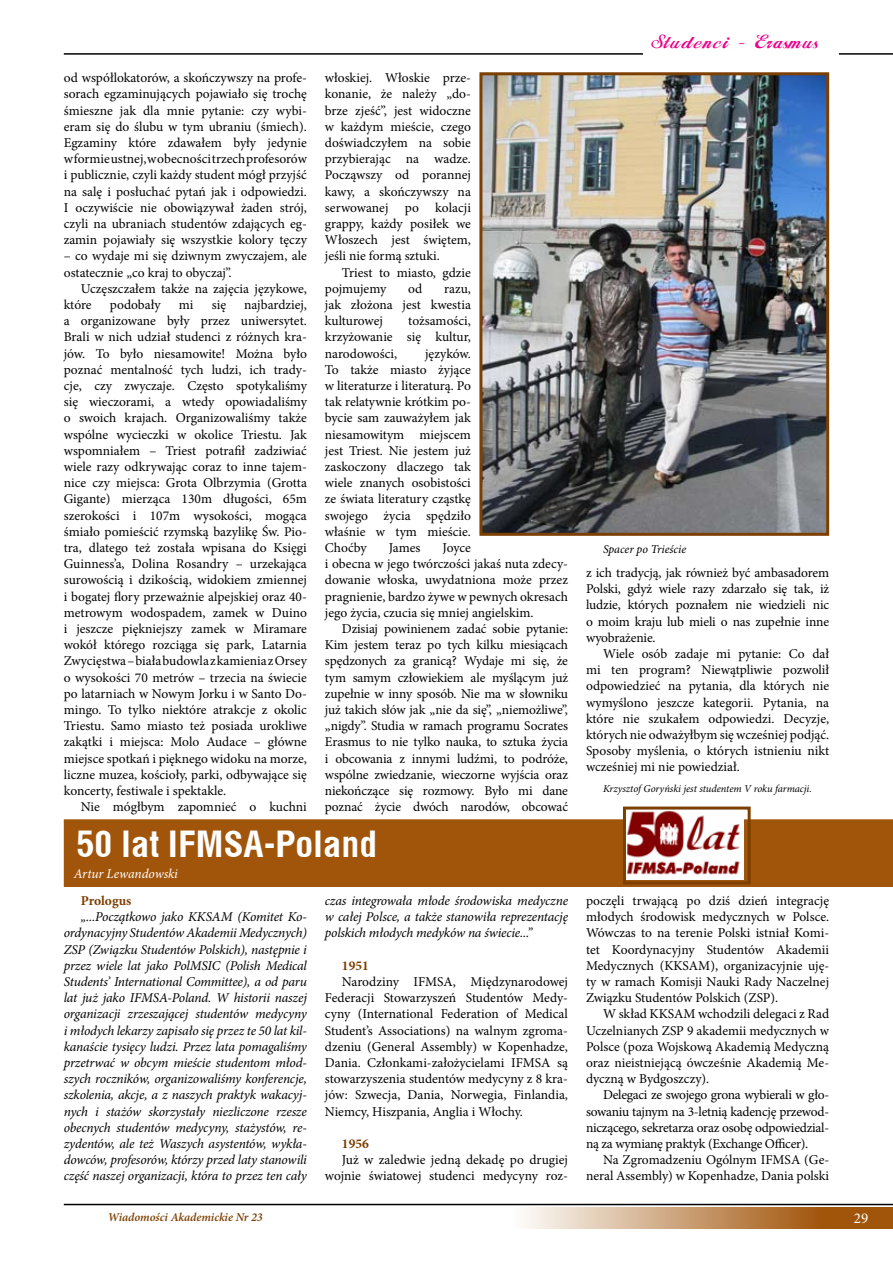
<style>
.page{position:relative;width:893px;height:1263px;background:#fff}
.page>*{position:absolute;margin:0;border:0;box-sizing:border-box;transform-origin:0 0}
.t1{font:700 36px "Switzerland Condpl";color:#fff}
.t2{font:18px "FL Starogrecki 1";letter-spacing:.06em;color:#ec008c}
.t3{font:15px "Minion Pro";color:#fff}
.t4{font:13.5px/16.2px "Minion Pro";color:#000;text-align:justify}
.t5{font:italic 13.5px/16.2px "Minion Pro";letter-spacing:-.015em;color:#000;text-align:justify}
.t6{font:italic 13.5px "Minion Pro";letter-spacing:-.01em;color:#fff}
.t7{font:700 13.5px "Minion Pro";color:#7c3f00}
.t8{font:italic 600 12px "Minion Pro";letter-spacing:-.005em;color:#7c3f00}
.t9{font:italic 12px "Minion Pro";letter-spacing:-.005em;color:#000}
.t10{font:italic 10.5px "Minion Pro";letter-spacing:-.01em;color:#000}
</style>
<div class="page">
<svg style="left:524px;top:1208px;width:365px;height:21px;background:#c5976a"></svg>
<hr style="left:64px;top:1204px;width:829px;height:1px;background:#000">
<hr style="left:64px;top:53px;width:829px;height:2px;background:#000">
<hr style="left:889px;top:1208px;width:4px;height:21px;background:#a1550b">
<img style="left:483px;top:76px;width:342px;height:456px">
<div style="left:479px;top:72px;width:350px;height:464px;border:3px solid #7c3f00"></div>
<div style="left:643px;top:37px;width:195px;height:27px;background:#fff"></div>
<div style="left:64px;top:819px;width:829px;height:68px;background:#a1550b"></div>
<img style="left:627px;top:810px;width:116px;height:69px">
<div style="left:623px;top:806px;width:128px;height:78px;border:3px solid #7c3f00"></div>
<p class="t4" style="left:64px;top:70px;width:245px">od współlokatorów, a skończywszy na profe&shy;sorach egzaminujących pojawiało się trochę śmieszne jak dla mnie pytanie: czy wybi&shy;eram się do ślubu w tym ubraniu (śmiech).<br>Egzaminy które zdawałem były jedynie w formie ustnej, w obecności trzech profesorów i publicznie, czyli każdy student mógł przyjść na salę i posłuchać pytań jak i odpowiedzi.<br>I oczywiście nie obowiązywał żaden strój, czyli na ubraniach studentów zdających eg&shy;zamin pojawiały się wszystkie kolory tęczy</p>
<p class="t4" style="left:64px;top:248px;width:245px">– co wydaje mi się dziwnym zwyczajem, ale ostatecznie „co kraj to obyczaj”.</p>
<p class="t4" style="left:64px;top:280px;width:245px;text-indent:17px">Uczęszczałem także na zajęcia językowe, które</p>
<p class="t4" style="left:110px;top:297px;width:52px">podobały</p>
<p class="t4" style="left:179px;top:297px;width:16px">mi</p>
<p class="t4" style="left:212px;top:297px;width:16px">się</p>
<p class="t4" style="left:64px;top:297px;width:245px;text-indent:180px">najbardziej, a organizowane były przez uniwersytet.<br>Brali w nich udział studenci z różnych kra&shy;jów. To było niesamowite! Można było poznać mentalność tych ludzi, ich trady&shy;cje, czy zwyczaje. Często spotykaliśmy się wieczorami, a wtedy opowiadaliśmy o swoich krajach. Organizowaliśmy także wspólne wycieczki w okolice Triestu. Jak wspomniałem – Triest potrafił zadziwiać wiele razy odkrywając coraz to inne tajem&shy;nice czy miejsca: Grota Olbrzymia (Grotta Gigante) mierząca 1 30m długości, 65m szerokości i 1 07m wysokości, mogąca śmiało pomieścić rzymską bazylikę Św. Pio&shy;tra, dlatego też została wpisana do Księgi Guinness’a, Dolina Rosandry – urzekająca surowością i dzikością, widokiem zmiennej i bogatej flory przeważnie alpejskiej oraz 40- metrowym wodospadem, zamek w Duino i jeszcze piękniejszy zamek w Miramare wokół którego rozciąga się park, Latarnia Zwycięstwa – biała budowla z kamienia z Orsey o wysokości 70 metrów – trzecia na świecie po latarniach w Nowym Jorku i w Santo Do&shy;mingo. To tylko niektóre atrakcje z okolic Triestu. Samo miasto też posiada urokliwe zakątki i miejsca: Molo Audace – główne miejsce spotkań i pięknego widoku na morze, liczne muzea, kościoły, parki, odbywające się koncerty, festiwale i spektakle.</p>
<p class="t4" style="left:81px;top:799px;width:228px">Nie mógłbym zapomnieć o kuchni</p>
<p class="t4" style="left:325px;top:70px;width:148px">włoskiej. Włoskie prze&shy;konanie, że należy „do&shy;brze zjeść”, jest widoczne w każdym mieście, czego doświadczyłem na sobie przybierając na wadze.<br>Począwszy od porannej kawy, a skończywszy na serwowanej po kolacji grappy, każdy posiłek we Włoszech jest świętem, jeśli nie formą sztuki.</p>
<p class="t4" style="left:325px;top:264px;width:148px;text-indent:17px">Triest to miasto, gdzie pojmujemy</p>
<p class="t4" style="left:408px;top:280px;width:16px">od</p>
<p class="t4" style="left:325px;top:280px;width:148px;text-indent:119px">razu, jak złożona jest kwestia kulturowej</p>
<p class="t4" style="left:325px;top:313px;width:148px;text-indent:83px">tożsamości, krzyżowanie się kultur, narodowości,</p>
<p class="t4" style="left:325px;top:345px;width:148px;text-indent:100px">języków.<br>To także miasto żyjące w literaturze i literaturą. Po tak relatywnie krótkim po&shy;bycie sam zauważyłem jak niesamowitym miejscem jest Triest. Nie jestem już zaskoczony dlaczego tak wiele znanych osobistości ze świata literatury cząstkę swojego życia spędziło właśnie w tym mieście.<br>Choćby</p>
<p class="t4" style="left:325px;top:540px;width:245px;text-align:left;text-indent:118px">Joyce<br>i obecna w jego twórczości jakaś nuta zdecy&shy;dowanie włoska, uwydatniona może przez pragnienie, bardzo żywe w pewnych okresach jego życia, czucia się mniej angielskim.</p>
<p class="t4" style="left:325px;top:621px;width:245px;text-indent:17px">Dzisiaj powinienem zadać sobie pytanie:<br>Kim jestem teraz po tych kilku miesiącach spędzonych za granicą? Wydaje mi się, że tym samym człowiekiem ale myślącym już zupełnie w inny sposób. Nie ma w słowniku już takich słów jak „nie da się”, „niemożliwe”, „nigdy”. Studia w ramach programu Socrates Erasmus to nie tylko nauka, to sztuka życia i obcowania z innymi ludźmi, to podróże, wspólne zwiedzanie, wieczorne wyjścia oraz niekończące się rozmowy. Było mi dane poznać życie dwóch narodów, obcować</p>
<p class="t4" style="left:389px;top:540px;width:33px">James</p>
<h1 class="t1" style="left:77px;top:822px;width:302px">50 lat IFMSA-Poland</h1>
<p class="t6" style="left:74px;top:864px;width:106px">Artur Lewandowski</p>
<p class="t7" style="left:81px;top:891px;width:52px">Prologus</p>
<p class="t5" style="left:64px;top:909px;width:245px;text-indent:17px">„...Początkowo jako KKSAM (Komitet Ko&shy;ordynacyjny Studentów Akademii Medycznych)<br>ZSP (Związku Studentów Polskich), następnie i przez wiele lat jako PolMSIC (Polish Medical Students’ International Committee), a od paru lat już jako IFMSA-Poland. W historii naszej organizacji zrzeszającej studentów medycyny i młodych lekarzy zapisało się przez te 50 lat kil&shy;kanaście tysięcy ludzi. Przez lata pomagaliśmy przetrwać w obcym mieście studentom młod&shy;szych roczników, organizowaliśmy konferencje, szkolenia, akcje, a z naszych praktyk wakacyj&shy;nych i stażów skorzystały niezliczone rzesze obecnych studentów medycyny, stażystów, re&shy;zydentów, ale też Waszych asystentów, wykła&shy;dowców, profesorów, którzy przed laty stanowili część naszej organizacji, która to przez ten cały</p>
<p class="t5" style="left:325px;top:892px;width:245px">czas integrowała młode środowiska medyczne w całej Polsce, a także stanowiła reprezentację polskich młodych medyków na świecie...”</p>
<p class="t7" style="left:342px;top:956px;width:28px">1951</p>
<p class="t4" style="left:325px;top:974px;width:245px;text-indent:17px">Narodziny IFMSA, Międzynarodowej Federacji Stowarzyszeń Studentów Medy&shy;cyny (International Federation of Medical Student’s Associations) na walnym zgroma&shy;dzeniu (General Assembly) w Kopenhadze, Dania. Członkami-założycielami IFMSA są stowarzyszenia studentów medycyny z 8 kra&shy;jów: Szwecja, Dania, Norwegia, Finlandia, Niemcy, Hiszpania, Anglia i Włochy.</p>
<p class="t7" style="left:342px;top:1134px;width:28px">1956</p>
<p class="t4" style="left:325px;top:1152px;width:245px;text-align:right">Już w zaledwie jedną dekadę po drugiej wojnie światowej studenci medycyny roz-</p>
<h2 class="t2" style="left:651px;top:31px;width:168px">Studenci - Erasmus</h2>
<p class="t9" style="left:603px;top:541px;width:85px">Spacer po Trieście</p>
<p class="t4" style="left:586px;top:565px;width:245px">z ich tradycją, jak również być ambasadorem Polski, gdyż wiele razy zdarzało się tak, iż ludzie, których poznałem nie wiedzieli nic o moim kraju lub mieli o nas zupełnie inne wyobrażenie.</p>
<p class="t4" style="left:586px;top:646px;width:245px;text-indent:17px">Wiele osób zadaje mi pytanie: Co dał mi ten program? Niewątpliwie pozwolił odpowiedzieć na pytania, dla których nie wymyślono jeszcze kategorii. Pytania, na które nie szukałem odpowiedzi. Decyzje, których nie odważyłbym się wcześniej podjąć.<br>Sposoby myślenia, o których istnieniu nikt wcześniej mi nie powiedział.</p>
<p class="t10" style="left:603px;top:782px;width:210px">Krzysztof Goryński jest studentem V roku farmacji.</p>
<p class="t4" style="left:586px;top:893px;width:245px">poczęli trwającą po dziś dzień integrację młodych środowisk medycznych w Polsce.<br>Wówczas to na terenie Polski istniał Komi&shy;tet Koordynacyjny Studentów Akademii Medycznych (KKSAM), organizacyjnie uję&shy;ty w ramach Komisji Nauki Rady Naczelnej Związku Studentów Polskich (ZSP).</p>
<p class="t4" style="left:586px;top:1006px;width:245px;text-indent:17px">W skład KKSAM wchodzili delegaci z Rad Uczelnianych ZSP 9 akademii medycznych w Polsce (poza Wojskową Akademią Medyczną oraz nieistniejącą ówcześnie Akademią Me&shy;dyczną w Bydgoszczy).</p>
<p class="t4" style="left:586px;top:1087px;width:245px;text-indent:17px">Delegaci ze swojego grona wybierali w gło&shy;sowaniu tajnym na 3-letnią kadencję przewod&shy;niczącego, sekretarza oraz osobę odpowiedzial&shy;ną za wymianę praktyk (Exchange Officer).</p>
<p class="t4" style="left:586px;top:1152px;width:245px;text-align:right">Na Zgromadzeniu Ogólnym IFMSA (Ge&shy;neral Assembly) w Kopenhadze, Dania polski</p>
<p class="t8" style="left:108px;top:1210px;width:156px">Wiadomości Akademickie Nr 23</p>
<p class="t3" style="left:854px;top:1208px;width:16px">29</p>
</div>
